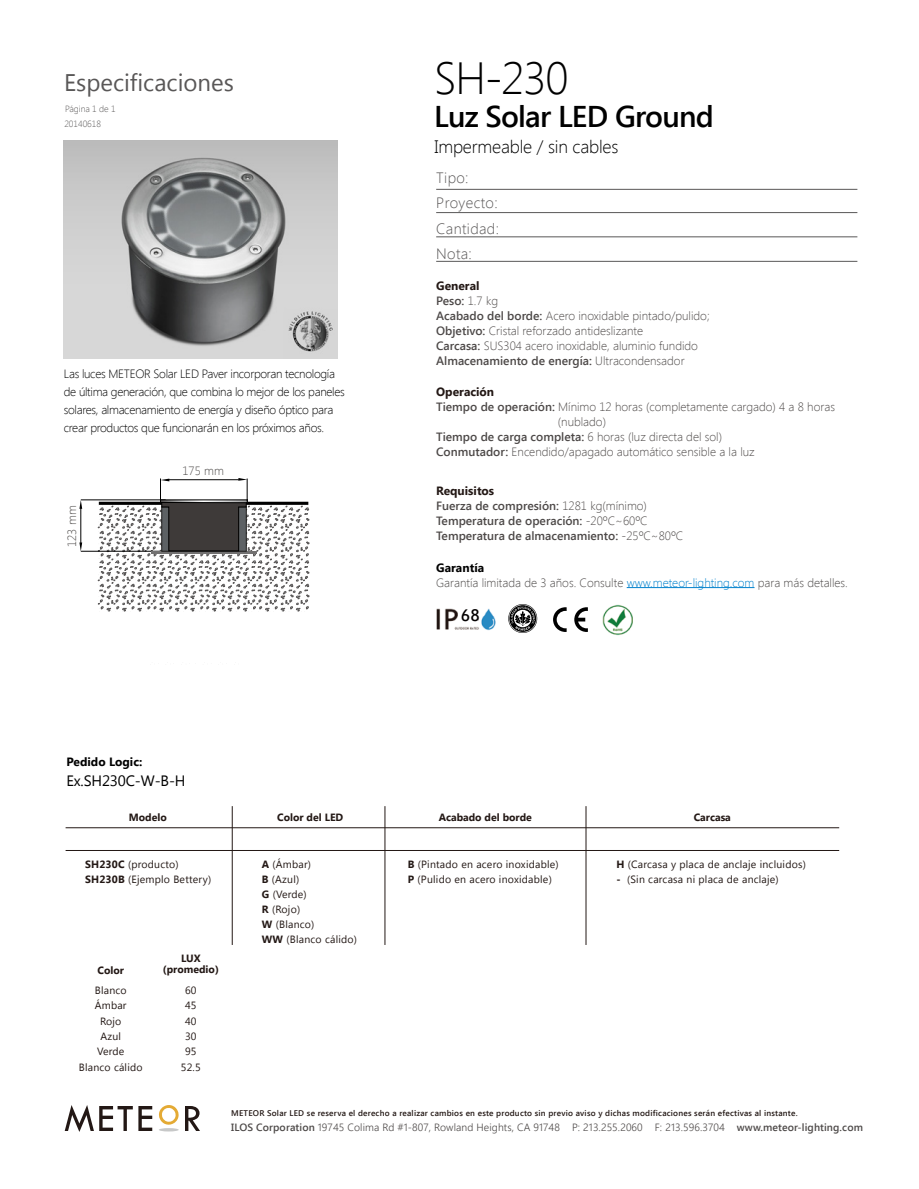
<style>
.page{position:relative;width:919px;height:1189px;background:#fff}
.page>*{position:absolute;margin:0;border:0;box-sizing:border-box;transform-origin:0 0}
.t1{font:300 45px "Segoe UI";color:#000}
.t2{font:600 30px "Segoe UI";letter-spacing:-.025em;color:#000}
.t3{font:24px "Segoe UI";color:#595757}
.t4{font:18.6px "Estrangelo Edessa";color:#040000}
.t5{font:300 18px "Segoe UI";letter-spacing:-.01em;color:#000}
.t6{font:300 15px/25.5px "Segoe UI";letter-spacing:.025em;color:#595757}
.t7{font:15px "Segoe UI";letter-spacing:-.01em;color:#000}
.t8{font:300 12px/15px "Segoe UI";color:#4d4948}
.t9{font:300 12px/18px "Segoe UI";letter-spacing:-.025em;color:#000}
.t10{font:600 12px/15px "Segoe UI";color:#4d4948}
.t11{font:300 12px/15px "Segoe UI";color:#4c4948}
.t12{font:700 12px "Segoe UI";color:#000}
.t13{font:700 12px "Segoe UI";color:#231815}
.t14{font:10.5px/15.5px "Segoe UI";letter-spacing:.02em;color:#231815}
.t15{font:300 10.5px "Segoe UI";letter-spacing:.01em;color:#4d4948}
.t16{font:700 10.5px/10.4px "Segoe UI";color:#231815;text-align:center}
.t17{font:300 9px/14.9px "Segoe UI";letter-spacing:-.005em;color:#595757}
.t18{font:600 8.25px "Segoe UI";letter-spacing:.025em;color:#231815}
.s1{font-weight:700;color:#231815}
.s2{font-weight:600}
.s3{font-weight:300}
.s4{font-weight:700;color:#000}
.s5{color:#0081cc}
.s6{font-weight:700}
</style>
<div class="page">
<hr style="left:436px;top:189px;width:421px;height:1px;background:#595757">
<hr style="left:436px;top:212px;width:421px;height:1px;background:#595757">
<hr style="left:436px;top:237px;width:421px;height:1px;background:#595757">
<hr style="left:436px;top:261px;width:421px;height:1px;background:#595757">
<img style="left:436px;top:608px;width:60px;height:23px">
<div style="left:459px;top:607px;width:19px;height:17px;background:#fff"></div>
<hr style="left:81px;top:500px;width:85px;height:1px;background:#000">
<hr style="left:81px;top:551px;width:141px;height:1px;background:#000">
<hr style="left:81px;top:508px;width:1px;height:37px;background:#000">
<svg style="left:79px;top:542px;width:3px;height:9px"></svg>
<svg style="left:79px;top:500px;width:3px;height:9px"></svg>
<img style="left:64px;top:140px;width:274px;height:218px">
<svg style="left:508px;top:604px;width:29px;height:29px"></svg>
<svg style="left:553px;top:607px;width:13px;height:25px"></svg>
<svg style="left:574px;top:607px;width:14px;height:25px"></svg>
<img style="left:602px;top:604px;width:31px;height:32px">
<svg style="left:98px;top:478px;width:211px;height:134px"></svg>
<div style="left:160px;top:500px;width:87px;height:3px;border:1px solid #000"></div>
<hr style="left:66px;top:850px;width:773px;height:1px;background:#231815">
<hr style="left:66px;top:827px;width:773px;height:1px;background:#231815">
<hr style="left:232px;top:806px;width:1px;height:139px;background:#231815">
<hr style="left:385px;top:806px;width:1px;height:139px;background:#231815">
<hr style="left:586px;top:806px;width:1px;height:139px;background:#231815">
<hr style="left:627px;top:587px;width:127px;height:1px;background:#0081cc">
<svg style="left:159px;top:1105px;width:20px;height:20px"></svg>
<hr style="left:159px;top:1128px;width:20px;height:3px;background:#c7c8c8;border-radius:50%">
<svg style="left:65px;top:1105px;width:87px;height:27px"></svg>
<svg style="left:185px;top:1106px;width:15px;height:25px"></svg>
<h3 class="t3" style="left:64px;top:66px;width:171px">Especificaciones</h3>
<p class="t17" style="left:64px;top:101px;width:53px">Página 1 de 1<br>20140618</p>
<p class="t9" style="left:64px;top:364px;width:282px">Las luces METEOR Solar LED Paver incorporan tecnología de última generación, que combina lo mejor de los paneles solares, almacenamiento de energía y diseño óptico para crear productos que funcionarán en los próximos años.</p>
<p class="t11" style="left:64px;top:547px;width:43px;rotate:-90deg">123 mm</p>
<p class="t11" style="left:182px;top:463px;width:43px">175 mm</p>
<p class="t12" style="left:67px;top:753px;width:77px">Pedido Logic:</p>
<p class="t7" style="left:66px;top:770px;width:121px">Ex.SH230C-W-B-H</p>
<h1 class="t1" style="left:434px;top:47px;width:136px">SH-230</h1>
<h2 class="t2" style="left:434px;top:95px;width:281px">Luz Solar LED Ground</h2>
<h3 class="t5" style="left:434px;top:134px;width:185px">Impermeable / sin cables</h3>
<p class="t6" style="left:436px;top:164px;width:64px">Tipo:<br>Proyecto:<br>Cantidad:<br>Nota:</p>
<p class="t8" style="left:436px;top:278px;width:275px"><span class="s1">General<br></span><span class="s2">Peso:</span> 1.7 kg<br><span class="s2">Acabado del borde:</span> Acero inoxidable pintado/pulido; <span class="s2">Objetivo:</span> Cristal reforzado antideslizante<br><span class="s2">Carcasa:</span> SUS304 acero inoxidable, aluminio fundido <span class="s2">Almacenamiento de energía:</span> Ultracondensador</p>
<p class="t13" style="left:436px;top:383px;width:60px">Operación</p>
<p class="t8" style="left:436px;top:399px;width:400px"><span class="s2">Tiempo de operación:</span> Mínimo 12 horas (completamente cargado) 4 a 8 horas</p>
<p class="t8" style="left:558px;top:414px;width:50px">(nublado)</p>
<p class="t8" style="left:436px;top:429px;width:287px"><span class="s2">Tiempo de carga completa:</span> 6 horas (luz directa del sol)</p>
<p class="t8" style="left:436px;top:444px;width:320px"><span class="s2">Conmutador:</span> Encendido/apagado automático sensible a la luz</p>
<p class="t10" style="left:436px;top:482px;width:249px"><span class="s1">Requisitos<br></span>Fuerza de compresión: <span class="s3">1281 kg(mínimo)<br></span>Temperatura de operación: <span class="s3">-20ºC~60ºC </span>Temperatura de almacenamiento: <span class="s3">-25ºC~80ºC</span></p>
<p class="t11" style="left:436px;top:559px;width:413px"><span class="s4">Garantía<br></span>Garantía limitada de 3 años. Consulte <span class="s5">www.meteor-lighting.com</span> para más detalles.</p>
<h3 class="t4" style="left:461px;top:606px;width:20px">68</h3>
<p class="t16" style="left:129px;top:812px;width:40px">Modelo</p>
<p class="t16" style="left:277px;top:812px;width:68px">Color del LED</p>
<p class="t16" style="left:439px;top:812px;width:95px">Acabado del borde</p>
<p class="t16" style="left:693px;top:812px;width:39px">Carcasa</p>
<p class="t14" style="left:262px;top:857px;width:97px;line-height:15px"><span class="s6">A</span> (Ámbar)<br><span class="s6">B</span> (Azul)<br><span class="s6">G</span> (Verde)<br><span class="s6">R</span> (Rojo)<br><span class="s6">W</span> (Blanco)<br><span class="s6">WW</span> (Blanco cálido)</p>
<p class="t14" style="left:616px;top:856px;width:191px"><span class="s6">H</span> (Carcasa y placa de anclaje incluidos)</p>
<p class="t14" style="left:85px;top:857px;width:128px;line-height:14.9px"><span class="s6">SH230C</span> (producto)<br><span class="s6">SH230B</span> (Ejemplo Bettery)</p>
<p class="t14" style="left:408px;top:857px;width:152px;line-height:15px"><span class="s6">B</span> (Pintado en acero inoxidable)<br><span class="s6">P</span> (Pulido en acero inoxidable)</p>
<p class="t14" style="left:616px;top:871px;width:164px"><span class="s6">-</span> (Sin carcasa ni placa de anclaje)</p>
<p class="t16" style="left:98px;top:964px;width:28px">Color</p>
<p class="t16" style="left:163px;top:953px;width:58px">LUX (promedio)</p>
<p class="t14" style="left:79px;top:982px;width:65px;text-align:center">Blanco<br>Ámbar<br>Rojo<br>Azul<br>Verde<br>Blanco cálido</p>
<p class="t14" style="left:181px;top:982px;width:21px;text-align:center">60<br>45<br>40<br>30<br>95<br>52.5</p>
<p class="t18" style="left:231px;top:1108px;width:568px">METEOR Solar LED se reserva el derecho a realizar cambios en este producto sin previo aviso y dichas modificaciones serán efectivas al instante.</p>
<p class="t15" style="left:231px;top:1120px;width:633px"><span class="s2">ILOS Corporation</span> 19745 Colima Rd #1-807, Rowland Heights, CA 91748 P: 213.255.2060 F: 213.596.3704 <span class="s2">www.meteor-lighting.com</span></p>
</div>
